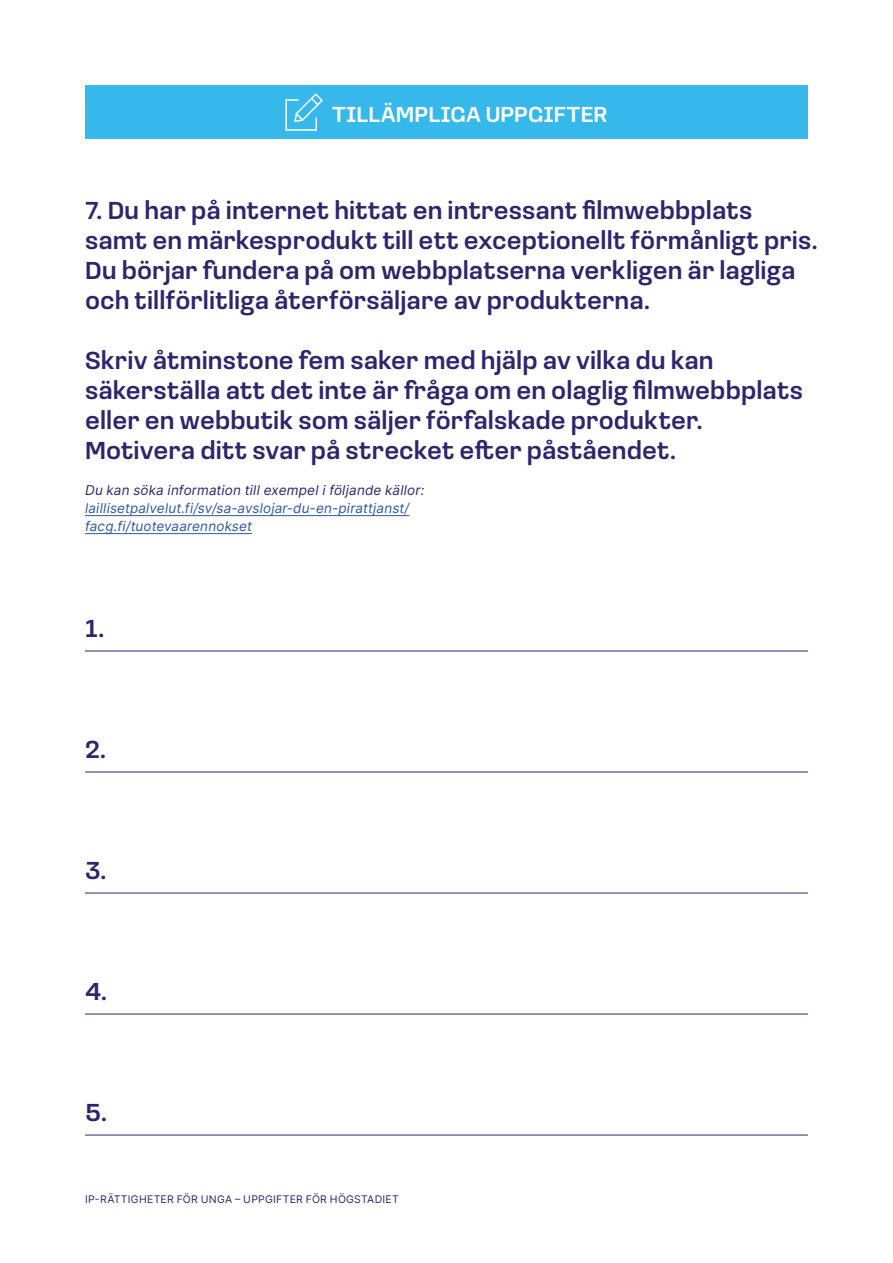
<style>
.page{position:relative;width:893px;height:1263px;background:#fff}
.page>*{position:absolute;margin:0;border:0;box-sizing:border-box;transform-origin:0 0}
.Leipis{font:500 25.5px/30px "Loos Normal";letter-spacing:.005em;color:#2f256b}
.t1{font:500 22.5px "Loos Normal";letter-spacing:.005em;color:#fff}
.Leipis-2{font:13.5px "Inter";letter-spacing:.01em;color:#30589b}
.Leipis-3{font:13.5px "Inter";letter-spacing:.015em;color:#2f256b}
.t2{font:10.5px "Inter";letter-spacing:.025em;color:#2f256b}
</style>
<div class="page">
<hr style="left:85px;top:515px;width:324px;height:1px;background:#30589b">
<hr style="left:85px;top:533px;width:167px;height:1px;background:#30589b">
<hr style="left:85px;top:651px;width:723px;height:1px;background:#2f256b">
<hr style="left:85px;top:772px;width:723px;height:1px;background:#2f256b">
<hr style="left:85px;top:893px;width:723px;height:1px;background:#2f256b">
<hr style="left:85px;top:1014px;width:723px;height:1px;background:#2f256b">
<hr style="left:85px;top:1135px;width:723px;height:1px;background:#2f256b">
<div style="left:85px;top:85px;width:723px;height:54px;background:#37b8eb"></div>
<svg style="left:285px;top:93px;width:38px;height:38px"></svg>
<p class="t1" style="left:332px;top:98px;width:277px">TILLÄMPLIGA UPPGIFTER</p>
<p class="Leipis" style="left:85px;top:194px;width:734px">7. Du har på internet hittat en intressant filmwebbplats samt en märkesprodukt till ett exceptionellt förmånligt pris.<br>Du börjar fundera på om webbplatserna verkligen är lagliga och tillförlitliga återförsäljare av produkterna.</p>
<p class="Leipis" style="left:85px;top:344px;width:719px">Skriv åtminstone fem saker med hjälp av vilka du kan säkerställa att det inte är fråga om en olaglig filmwebbplats eller en webbutik som säljer förfalskade produkter.<br>Motivera ditt svar på strecket efter påståendet.</p>
<p class="Leipis-3" style="left:85px;top:481px;width:341px">Du kan söka information till exempel i följande källor:</p>
<p class="Leipis-2" style="left:85px;top:499px;width:326px">laillisetpalvelut.fi/sv/sa-avslojar-du-en-pirattjanst/</p>
<p class="Leipis-2" style="left:85px;top:517px;width:168px">facg.fi/tuotevaarennokset</p>
<p class="Leipis" style="left:85px;top:612px;width:21px">1.</p>
<p class="Leipis" style="left:85px;top:733px;width:23px">2.</p>
<p class="Leipis" style="left:85px;top:854px;width:23px">3.</p>
<p class="Leipis" style="left:85px;top:975px;width:24px">4.</p>
<p class="Leipis" style="left:85px;top:1096px;width:24px">5.</p>
<p class="t2" style="left:85px;top:1191px;width:315px">IP-RÄTTIGHETER FÖR UNGA – UPPGIFTER FÖR HÖGSTADIET</p>
</div>
